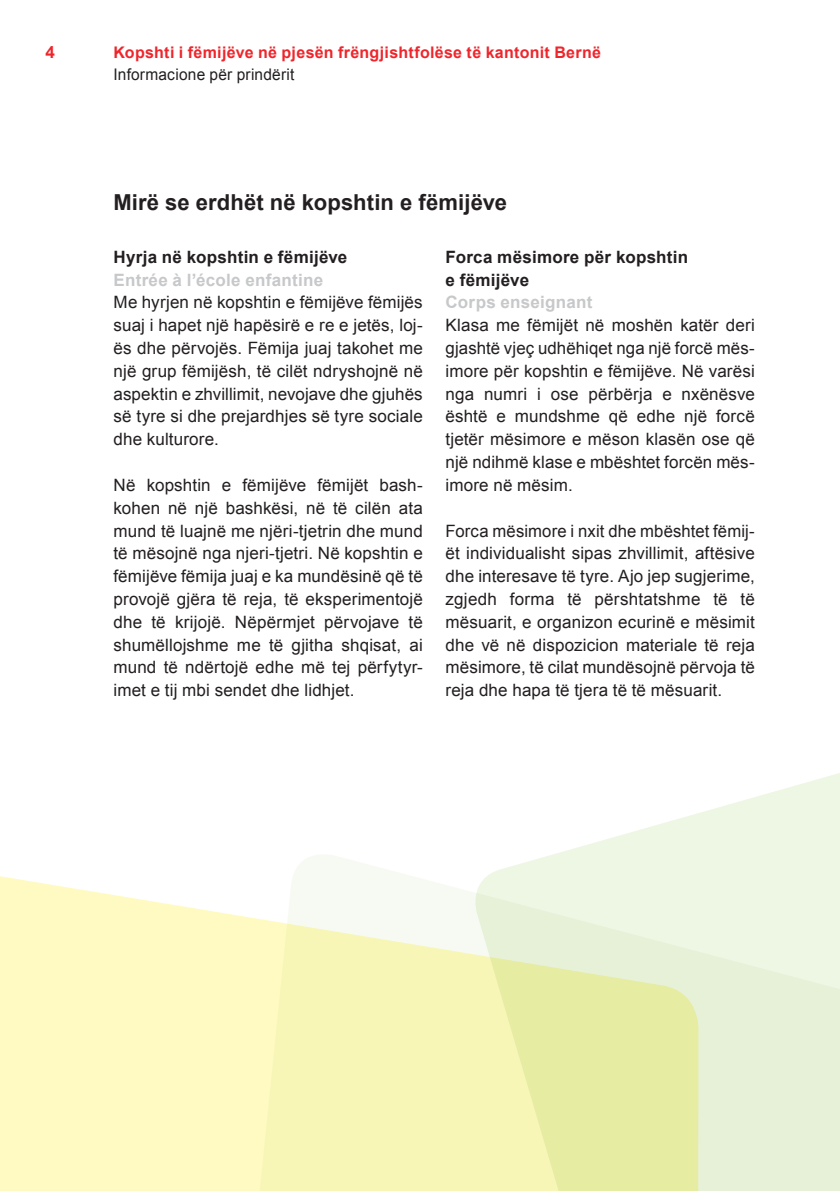
<style>
.page{position:relative;width:840px;height:1191px;background:#fff}
.page>*{position:absolute;margin:0;border:0;box-sizing:border-box;transform-origin:0 0}
.t1{font:700 22px "Arial";letter-spacing:.005em;color:#231f20}
.t2{font:17px/22.8px "Arial";letter-spacing:.01em;color:#231f20;text-align:justify}
.t3{font:700 17px/22.8px "Arial";letter-spacing:.015em;color:#231f20}
.t4{font:700 17px "Arial";letter-spacing:.015em;color:#c7c8ca}
.t5{font:700 17px "Arial";color:#ee262c}
.t6{font:700 16px "Arial";letter-spacing:.02em;color:#ee262c}
.t7{font:16px "Arial";letter-spacing:.015em;color:#231f20;scale:.96 1}
</style>
<div class="page">
<div style="left:0;top:876px;width:252px;height:315px;background:#fffac1"></div>
<svg style="left:252px;top:855px;width:214px;height:336px;fill:#f7f6b7"></svg>
<svg style="left:466px;top:773px;width:373px;height:418px;background:#ecf3d0"></svg>
<p class="t5" style="left:45px;top:40px;width:11px">4</p>
<p class="t6" style="left:113px;top:41px;width:489px">Kopshti i fëmijëve në pjesën frëngjishtfolëse të kantonit Bernë</p>
<p class="t7" style="left:113px;top:64px;width:190px">Informacione për prindërit</p>
<p class="t1" style="left:113px;top:188px;width:394px">Mirë se erdhët në kopshtin e fëmijëve</p>
<p class="t3" style="left:113px;top:246px;width:235px">Hyrja në kopshtin e fëmijëve</p>
<p class="t4" style="left:113px;top:268px;width:211px">Entrée à l’école enfantine</p>
<p class="t2" style="left:113px;top:291px;width:310px">Me hyrjen në kopshtin e fëmijëve fëmijës suaj i hapet një hapësirë e re e jetës, loj&shy;ës dhe përvojës. Fëmija juaj takohet me një grup fëmijësh, të cilët ndryshojnë në aspektin e zhvillimit, nevojave dhe gjuhës së tyre si dhe prejardhjes së tyre sociale dhe kulturore.</p>
<p class="t2" style="left:113px;top:474px;width:310px">Në kopshtin e fëmijëve fëmijët bash&shy;kohen në një bashkësi, në të cilën ata mund të luajnë me njëri-tjetrin dhe mund të mësojnë nga njeri-tjetri. Në kopshtin e fëmijëve fëmija juaj e ka mundësinë që të provojë gjëra të reja, të eksperimentojë dhe të krijojë. Nëpërmjet përvojave të shumëllojshme me të gjitha shqisat, ai mund të ndërtojë edhe më tej përfytyr&shy;imet e tij mbi sendet dhe lidhjet.</p>
<p class="t3" style="left:445px;top:246px;width:244px">Forca mësimore për kopshtin e fëmijëve</p>
<p class="t4" style="left:445px;top:291px;width:148px">Corps enseignant</p>
<p class="t2" style="left:445px;top:314px;width:311px">Klasa me fëmijët në moshën katër deri gjashtë vjeç udhëhiqet nga një forcë mës&shy;imore për kopshtin e fëmijëve. Në varësi nga numri i ose përbërja e nxënësve është e mundshme që edhe një forcë tjetër mësimore e mëson klasën ose që një ndihmë klase e mbështet forcën mës&shy;imore në mësim.</p>
<p class="t2" style="left:445px;top:519px;width:310px">Forca mësimore i nxit dhe mbështet fëmij&shy;ët individualisht sipas zhvillimit, aftësive dhe interesave të tyre. Ajo jep sugjerime, zgjedh forma të përshtatshme të të mësuarit, e organizon ecurinë e mësimit dhe vë në dispozicion materiale të reja mësimore, të cilat mundësojnë përvoja të reja dhe hapa të tjera të të mësuarit.</p>
</div>
